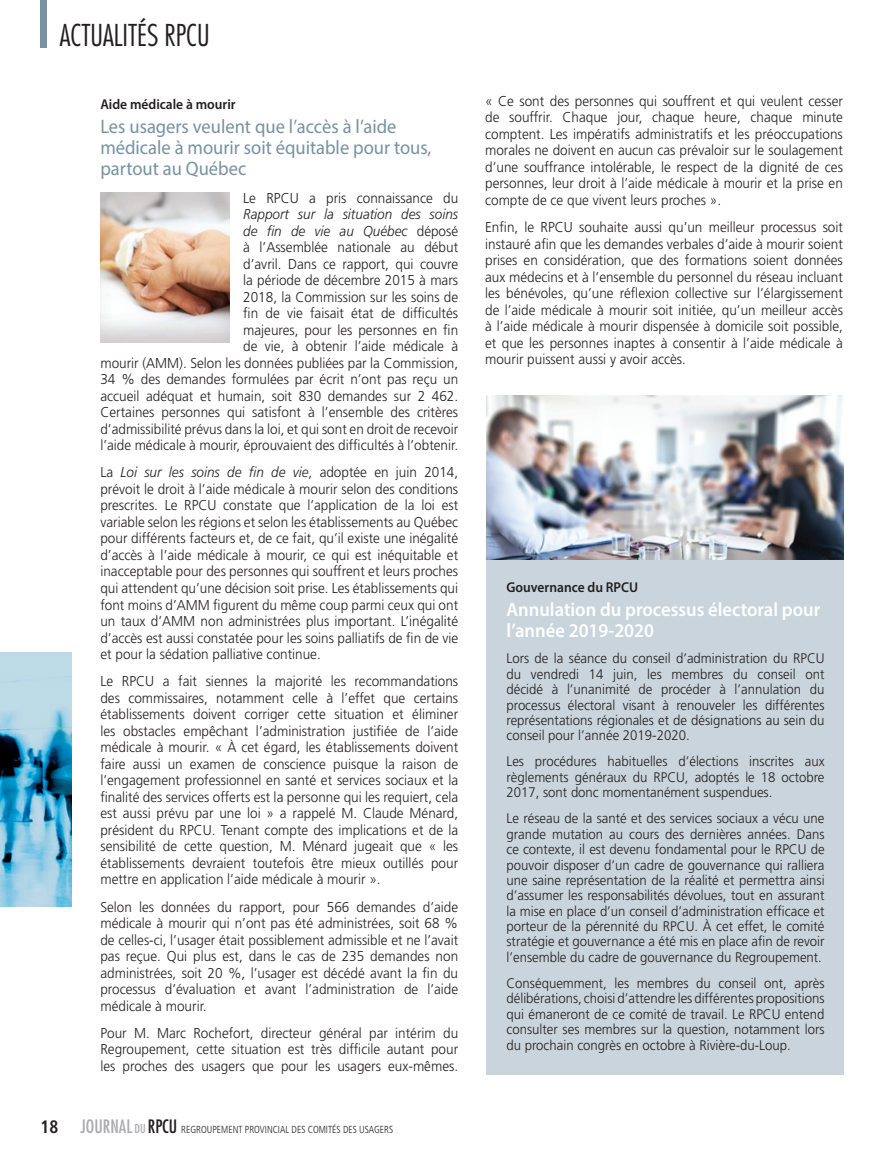
<style>
.page{position:relative;width:891px;height:1161px;background:#fff}
.page>*{position:absolute;margin:0;border:0;box-sizing:border-box;transform-origin:0 0}
.t1{font:300 condensed 29.4px "Futura";color:#231f20}
.t2{font:19.5px/21px "Myriad Pro";color:#7891a3;scale:.95 1}
.t3{font:600 19.5px/21px "Myriad Pro";color:#fff;scale:.95 1}
.t4{font:300 14.25px/16.5px "Frutiger";color:#231f20;text-align:justify;scale:.95 1}
.t5{font:600 14.25px "Myriad Pro";color:#231f20;scale:.95 1}
.t6{font:300 13.8px/15.3px "Frutiger";color:#231f20;text-align:justify;scale:.95 1}
.t7{font:300 condensed 10.2px "Frutiger";color:#231f20;scale:.95 1}
.s1{font-style:italic}
.s2{font-weight:700;font-size:18px}
.s3{font-family:"Futura";font-weight:400;font-size:18px;color:#aaabaf}
.s4{font-family:"Futura";font-weight:400;font-size:12px;color:#aaabaf}
.s5{font-family:"Futura";font-weight:400;font-size:18px}
</style>
<div class="page">
<img style="left:0;top:653px;width:72px;height:254px">
<div style="left:40px;top:0;width:7px;height:48px;background:#7891a3"></div>
<img style="left:100px;top:192px;width:130px;height:151px">
<div style="left:486px;top:558px;width:357px;height:517px;background:#c9d4dc"></div>
<img style="left:486px;top:396px;width:357px;height:164px">
<h1 class="t1" style="left:60px;top:17px;width:151px">ACTUALITÉS RPCU</h1>
<p class="t5" style="left:100px;top:95px;width:144px">Aide médicale à mourir</p>
<h2 class="t2" style="left:100px;top:116px;width:350px">Les usagers veulent que l’accès à l’aide médicale à mourir soit équitable pour tous, partout au Québec</h2>
<p class="t4" style="left:243px;top:189px;width:228px">Le RPCU a pris connaissance du</p>
<p class="t4" style="left:100px;top:206px;width:378px;text-align:right"><span class="s1">Rapport sur la situation des soins<br>de fin de vie au Québec</span> déposé<br>à l’Assemblée nationale au début<br>d’avril. Dans ce rapport, qui couvre<br>la période de décembre 2015 à mars<br>2018, la Commission sur les soins de<br>fin de vie faisait état de difficultés<br>majeures, pour les personnes en fin<br>de vie, à obtenir l’aide médicale à<br>mourir (AMM). Selon les données publiées par la Commission, 34 % des demandes formulées par écrit n’ont pas reçu un accueil adéquat et humain, soit 830 demandes sur 2 462.<br>Certaines personnes qui satisfont à l’ensemble des critères d’admissibilité prévus dans la loi, et qui sont en droit de recevoir l’aide médicale à mourir, éprouvaient des difficultés à l’obtenir.</p>
<p class="t4" style="left:100px;top:464px;width:378px">La <span class="s1">Loi sur les soins de fin de vie</span>, adoptée en juin 2014, prévoit le droit à l’aide médicale à mourir selon des conditions prescrites. Le RPCU constate que l’application de la loi est variable selon les régions et selon les établissements au Québec pour différents facteurs et, de ce fait, qu’il existe une inégalité d’accès à l’aide médicale à mourir, ce qui est inéquitable et inacceptable pour des personnes qui souffrent et leurs proches qui attendent qu’une décision soit prise. Les établissements qui font moins d’AMM figurent du même coup parmi ceux qui ont un taux d’AMM non administrées plus important. L’inégalité d’accès est aussi constatée pour les soins palliatifs de fin de vie et pour la sédation palliative continue.</p>
<p class="t4" style="left:100px;top:673px;width:378px">Le RPCU a fait siennes la majorité les recommandations des commissaires, notamment celle à l’effet que certains établissements doivent corriger cette situation et éliminer les obstacles empêchant l’administration justifiée de l’aide médicale à mourir. « À cet égard, les établissements doivent faire aussi un examen de conscience puisque la raison de l’engagement professionnel en santé et services sociaux et la finalité des services offerts est la personne qui les requiert, cela est aussi prévu par une loi » a rappelé M. Claude Ménard, président du RPCU. Tenant compte des implications et de la sensibilité de cette question, M. Ménard jugeait que « les établissements devraient toutefois être mieux outillés pour mettre en application l’aide médicale à mourir ».</p>
<p class="t4" style="left:100px;top:898px;width:378px">Selon les données du rapport, pour 566 demandes d’aide médicale à mourir qui n’ont pas été administrées, soit 68 % de celles-ci, l’usager était possiblement admissible et ne l’avait pas reçue. Qui plus est, dans le cas de 235 demandes non administrées, soit 20 %, l’usager est décédé avant la fin du processus d’évaluation et avant l’administration de l’aide médicale à mourir.</p>
<p class="t4" style="left:100px;top:1025px;width:378px">Pour M. Marc Rochefort, directeur général par intérim du Regroupement, cette situation est très difficile autant pour les proches des usagers que pour les usagers eux-mêmes.</p>
<p class="t7" style="left:40px;top:1124px;width:373px"><span class="s2">18</span> <span class="s3">JOURNAL</span> <span class="s4">DU</span> <span class="s5">RPCU</span> REGROUPEMENT PROVINCIAL DES COMITÉS DES USAGERS</p>
<p class="t4" style="left:485px;top:93px;width:378px">« Ce sont des personnes qui souffrent et qui veulent cesser de souffrir. Chaque jour, chaque heure, chaque minute comptent. Les impératifs administratifs et les préoccupations morales ne doivent en aucun cas prévaloir sur le soulagement d’une souffrance intolérable, le respect de la dignité de ces personnes, leur droit à l’aide médicale à mourir et la prise en compte de ce que vivent leurs proches ».</p>
<p class="t4" style="left:485px;top:219px;width:378px">Enfin, le RPCU souhaite aussi qu’un meilleur processus soit instauré afin que les demandes verbales d’aide à mourir soient prises en considération, que des formations soient données aux médecins et à l’ensemble du personnel du réseau incluant les bénévoles, qu’une réflexion collective sur l’élargissement de l’aide médicale à mourir soit initiée, qu’un meilleur accès à l’aide médicale à mourir dispensée à domicile soit possible, et que les personnes inaptes à consentir à l’aide médicale à mourir puissent aussi y avoir accès.</p>
<p class="t5" style="left:507px;top:578px;width:140px">Gouvernance du RPCU</p>
<h2 class="t3" style="left:507px;top:599px;width:332px">Annulation du processus électoral pour l’année 2019-2020</h2>
<p class="t6" style="left:507px;top:651px;width:336px">Lors de la séance du conseil d’administration du RPCU du vendredi 14 juin, les membres du conseil ont décidé à l’unanimité de procéder à l’annulation du processus électoral visant à renouveler les différentes représentations régionales et de désignations au sein du conseil pour l’année 2019-2020.</p>
<p class="t6" style="left:507px;top:754px;width:336px">Les procédures habituelles d’élections inscrites aux règlements généraux du RPCU, adoptés le 18 octobre 2017, sont donc momentanément suspendues.</p>
<p class="t6" style="left:507px;top:811px;width:336px">Le réseau de la santé et des services sociaux a vécu une grande mutation au cours des dernières années. Dans ce contexte, il est devenu fondamental pour le RPCU de pouvoir disposer d’un cadre de gouvernance qui ralliera une saine représentation de la réalité et permettra ainsi d’assumer les responsabilités dévolues, tout en assurant la mise en place d’un conseil d’administration efficace et porteur de la pérennité du RPCU. À cet effet, le comité stratégie et gouvernance a été mis en place afin de revoir l’ensemble du cadre de gouvernance du Regroupement.</p>
<p class="t6" style="left:507px;top:975px;width:336px">Conséquemment, les membres du conseil ont, après délibérations, choisi d’attendre les différentes propositions qui émaneront de ce comité de travail. Le RPCU entend consulter ses membres sur la question, notamment lors du prochain congrès en octobre à Rivière-du-Loup.</p>
</div>
